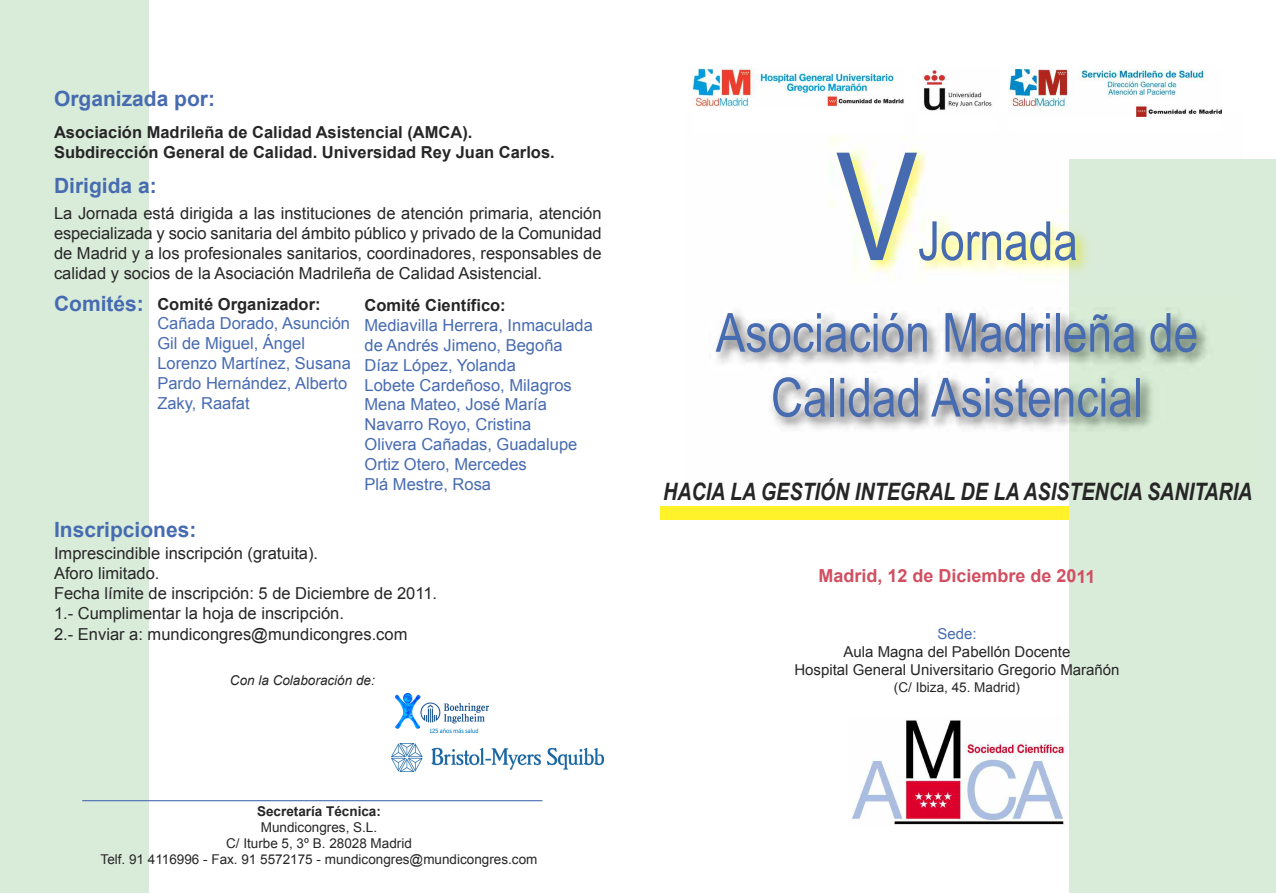
<style>
.page{position:relative;width:1276px;height:893px;background:#fff}
.page>*{position:absolute;margin:0;border:0;box-sizing:border-box;transform-origin:0 0}
.t1{font:150px "Arial Narrow";color:#476bb1}
.t2{font:54px/91.7px "Arial Narrow";color:#476bb1}
.t3{font:italic 700 24px "Arial Narrow";color:#272627}
.t4{font:700 21px "Arial";color:#476bb1}
.t5{font:700 18px "Arial";color:#d14f61}
.t6{font:16.5px/20.1px "Arial";color:#272627}
.t7{font:16.5px/19.8px "Arial";color:#476bb1}
.t8{font:700 16.5px/19.8px "Arial";color:#272627}
.t9{font:15px/18px "Arial";color:#272627;text-align:center}
.t10{font:15px "Arial";color:#476bb1}
.t11{font:13.5px/16.2px "Arial";color:#272627;text-align:center}
.t12{font:italic 13.5px "Arial";color:#272627}
.t13{font:700 13.5px "Arial";color:#272627}
</style>
<div class="page">
<div style="left:660px;top:506px;width:616px;height:14px;background:#fff12a"></div>
<div style="left:1069px;top:159px;width:207px;height:734px;background:#d9ecd9"></div>
<img style="left:1009px;top:70px;width:213px;height:43px">
<img style="left:829px;top:136px;width:240px;height:140px">
<img style="left:1069px;top:231px;width:18px;height:41px">
<img style="left:1136px;top:113px;width:86px;height:4px">
<img style="left:716px;top:307px;width:492px;height:124px">
<img style="left:851px;top:720px;width:215px;height:105px">
<img style="left:923px;top:67px;width:69px;height:44px">
<div style="left:0;top:0;width:149px;height:893px;background:#d9ecd9"></div>
<img style="left:395px;top:693px;width:93px;height:39px">
<img style="left:392px;top:744px;width:211px;height:27px">
<hr style="left:82px;top:800px;width:460px;height:1px;background:#476bb1">
<img style="left:692px;top:68px;width:212px;height:38px">
<p class="t4" style="left:54px;top:87px;width:163px">Organizada por:</p>
<p class="t8" style="left:54px;top:123px;width:502px">Asociación Madrileña de Calidad Asistencial (AMCA).<br>Subdirección General de Calidad. Universidad Rey Juan Carlos.</p>
<p class="t4" style="left:54px;top:174px;width:104px">Dirigida a:</p>
<p class="t6" style="left:54px;top:204px;width:549px;text-align:justify">La Jornada está dirigida a las instituciones de atención primaria, atención especializada y socio sanitaria del ámbito público y privado de la Comunidad de Madrid y a los profesionales sanitarios, coordinadores, responsables de calidad y socios de la Asociación Madrileña de Calidad Asistencial.</p>
<p class="t4" style="left:54px;top:292px;width:91px">Comités:</p>
<p class="t8" style="left:157px;top:294px;width:165px">Comité Organizador:</p>
<p class="t7" style="left:157px;top:314px;width:195px">Cañada Dorado, Asunción<br>Gil de Miguel, Ángel<br>Lorenzo Martínez, Susana<br>Pardo Hernández, Alberto<br>Zaky, Raafat</p>
<p class="t8" style="left:364px;top:296px;width:143px">Comité Científico:</p>
<p class="t7" style="left:364px;top:316px;width:230px">Mediavilla Herrera, Inmaculada de Andrés Jimeno, Begoña<br>Díaz López, Yolanda<br>Lobete Cardeñoso, Milagros<br>Mena Mateo, José María<br>Navarro Royo, Cristina<br>Olivera Cañadas, Guadalupe<br>Ortiz Otero, Mercedes<br>Plá Mestre, Rosa</p>
<p class="t4" style="left:54px;top:518px;width:144px">Inscripciones:</p>
<p class="t6" style="left:54px;top:544px;width:385px">Imprescindible inscripción (gratuita).<br>Aforo limitado.<br>Fecha límite de inscripción: 5 de Diciembre de 2011.<br>1.- Cumplimentar la hoja de inscripción.<br>2.- Enviar a: mundicongres@mundicongres.com</p>
<p class="t12" style="left:230px;top:673px;width:146px">Con la Colaboración de:</p>
<p class="t13" style="left:257px;top:803px;width:125px">Secretaría Técnica:</p>
<p class="t11" style="left:101px;top:819px;width:438px">Mundicongres, S.L.<br>C/ Iturbe 5, 3º B. 28028 Madrid<br>Telf. 91 4116996 - Fax. 91 5572175 - mundicongres@mundicongres.com</p>
<h1 class="t1" style="left:836px;top:120px;width:84px">V</h1>
<h2 class="t2" style="left:715px;top:195px;width:484px;text-indent:202px">Jornada<br>Asociación Madrileña de</h2>
<h2 class="t2" style="left:771px;top:351px;width:373px">Calidad Asistencial</h2>
<h3 class="t3" style="left:663px;top:477px;width:591px">HACIA LA GESTIÓN INTEGRAL DE LA ASISTENCIA SANITARIA</h3>
<p class="t5" style="left:818px;top:566px;width:279px">Madrid, 12 de Diciembre de 2011</p>
<p class="t10" style="left:937px;top:625px;width:41px">Sede:</p>
<p class="t9" style="left:794px;top:643px;width:327px">Aula Magna del Pabellón Docente<br>Hospital General Universitario Gregorio Marañón</p>
<p class="t11" style="left:894px;top:679px;width:128px">(C/ Ibiza, 45. Madrid)</p>
</div>
